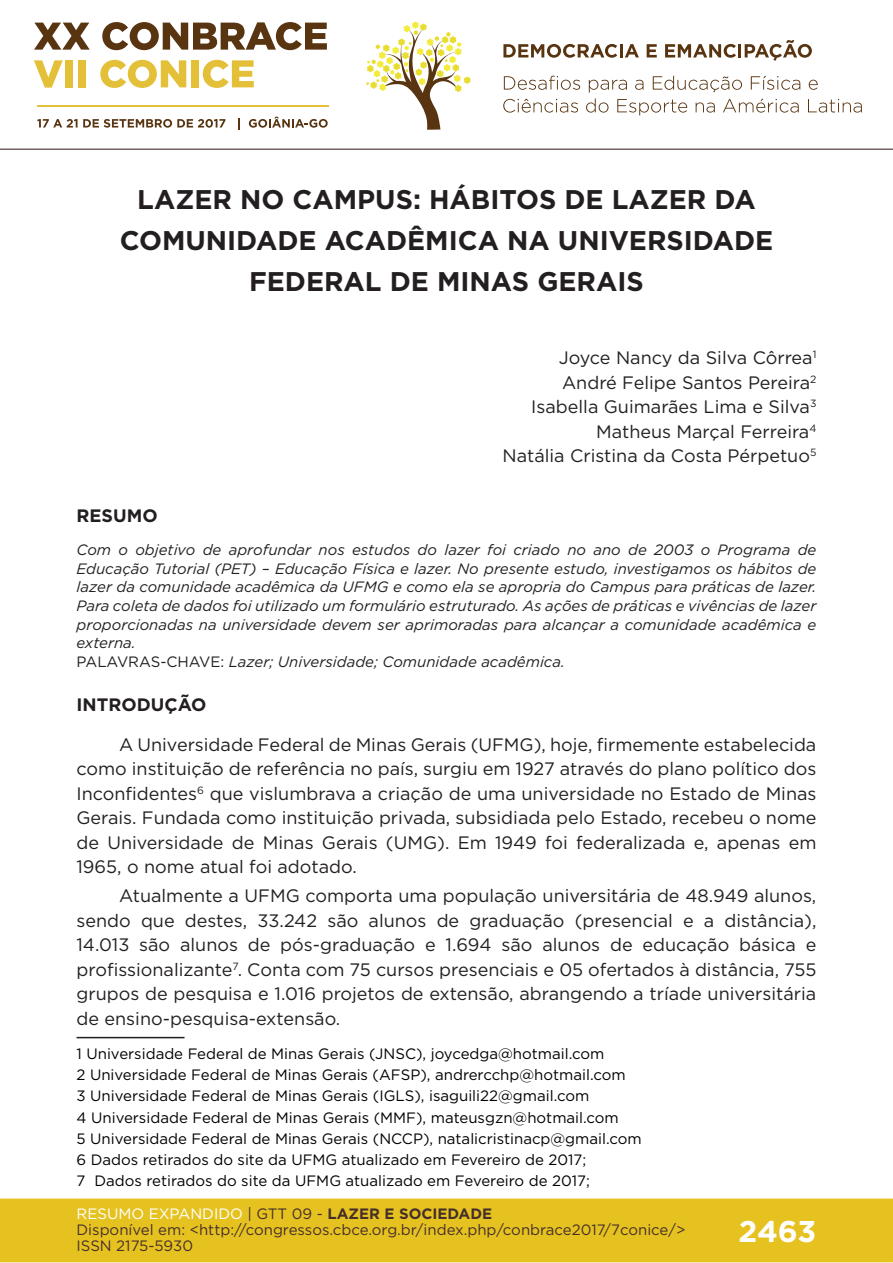
<style>
.page{position:relative;width:893px;height:1263px;background:#fff}
.page>*{position:absolute;margin:0;border:0;box-sizing:border-box;transform-origin:0 0}
.t1{font:700 30px "Gotham";color:#fff}
.t2{font:700 27px/41.1px "Gotham";color:#231f20;text-align:center}
.t3{font:18px/24.6px "Gotham";color:#231f20;text-align:justify}
.t4{font:700 18px "Gotham";color:#231f20}
.t5{font:italic 15px/18.6px "Gotham";color:#231f20}
.t6{font:15px/21.3px "Gotham";color:#000001}
.t7{font:15px/16px "Gotham";color:#462f2a}
.s1{font-style:normal}
.s2{color:#fff}
.s3{color:#442f2a}
.s4{font-weight:700;color:#442f2a}
</style>
<div class="page">
<div style="left:0;top:1198px;width:893px;height:64px;background:#e6c221;border:2px solid #e6c221"></div>
<svg style="left:34px;top:23px;width:56px;height:27px"></svg>
<svg style="left:102px;top:22px;width:225px;height:28px"></svg>
<svg style="left:34px;top:60px;width:29px;height:28px"></svg>
<div style="left:65px;top:60px;width:8px;height:27px;background:#e3c038"></div>
<div style="left:78px;top:60px;width:8px;height:27px;background:#e3c038"></div>
<svg style="left:100px;top:60px;width:86px;height:28px"></svg>
<div style="left:191px;top:60px;width:8px;height:27px;background:#e3c038"></div>
<svg style="left:203px;top:60px;width:51px;height:28px"></svg>
<svg style="left:37px;top:119px;width:188px;height:9px"></svg>
<svg style="left:238px;top:118px;width:2px;height:11px"></svg>
<svg style="left:249px;top:117px;width:79px;height:11px"></svg>
<hr style="left:37px;top:105px;width:291px;height:2px;background:#e3c038">
<svg style="left:366px;top:21px;width:105px;height:109px"></svg>
<svg style="left:503px;top:44px;width:136px;height:14px"></svg>
<svg style="left:647px;top:44px;width:10px;height:13px"></svg>
<svg style="left:665px;top:40px;width:147px;height:21px"></svg>
<svg style="left:504px;top:76px;width:76px;height:14px"></svg>
<svg style="left:809px;top:80px;width:9px;height:10px"></svg>
<svg style="left:503px;top:99px;width:75px;height:14px"></svg>
<svg style="left:586px;top:76px;width:214px;height:39px"></svg>
<svg style="left:808px;top:99px;width:54px;height:14px"></svg>
<hr style="left:0;top:149px;width:893px;height:1px;background:#442f2a">
<hr style="left:77px;top:1037px;width:108px;height:1px;background:#231f20">
<h2 class="t2" style="left:120px;top:178px;width:655px">LAZER NO CAMPUS: HÁBITOS DE LAZER DA<br>COMUNIDADE ACADÊMICA NA UNIVERSIDADE<br>FEDERAL DE MINAS GERAIS</h2>
<p class="t3" style="left:503px;top:345px;width:315px;text-align:right">Joyce Nancy da Silva Côrrea<sup>1<br></sup>André Felipe Santos Pereira<sup>2<br></sup>Isabella Guimarães Lima e Silva<sup>3<br></sup>Matheus Marçal Ferreira<sup>4<br></sup>Natália Cristina da Costa Pérpetuo<sup>5</sup></p>
<p class="t4" style="left:77px;top:503px;width:83px">RESUMO</p>
<p class="t5" style="left:77px;top:540px;width:741px">Com o objetivo de aprofundar nos estudos do lazer foi criado no ano de 2003 o Programa de Educação Tutorial (PET) – Educação Física e lazer. No presente estudo, investigamos os hábitos de lazer da comunidade acadêmica da UFMG e como ela se apropria do Campus para práticas de lazer.<br>Para coleta de dados foi utilizado um formulário estruturado. As ações de práticas e vivências de lazer proporcionadas na universidade devem ser aprimoradas para alcançar a comunidade acadêmica e externa.<br><span class="s1">PALAVRAS-CHAVE:</span> Lazer; Universidade; Comunidade acadêmica.</p>
<p class="t4" style="left:77px;top:693px;width:131px">INTRODUÇÃO</p>
<p class="t3" style="left:77px;top:732px;width:741px;text-indent:43px">A Universidade Federal de Minas Gerais (UFMG), hoje, firmemente estabelecida como instituição de referência no país, surgiu em 1927 através do plano político dos Inconfidentes<sup>6</sup> que vislumbrava a criação de uma universidade no Estado de Minas Gerais. Fundada como instituição privada, subsidiada pelo Estado, recebeu o nome de Universidade de Minas Gerais (UMG). Em 1949 foi federalizada e, apenas em 1965, o nome atual foi adotado.</p>
<p class="t3" style="left:77px;top:883px;width:741px;text-indent:43px">Atualmente a UFMG comporta uma população universitária de 48.949 alunos, sendo que destes, 33.242 são alunos de graduação (presencial e a distância), 14.013 são alunos de pós-graduação e 1.694 são alunos de educação básica e profissionalizante<sup>7</sup>. Conta com 75 cursos presenciais e 05 ofertados à distância, 755 grupos de pesquisa e 1.016 projetos de extensão, abrangendo a tríade universitária de ensino-pesquisa-extensão.</p>
<p class="t6" style="left:77px;top:1042px;width:567px">1 Universidade Federal de Minas Gerais (JNSC), joycedga@hotmail.com<br>2 Universidade Federal de Minas Gerais (AFSP), andrercchp@hotmail.com<br>3 Universidade Federal de Minas Gerais (IGLS), isaguili22@gmail.com<br>4 Universidade Federal de Minas Gerais (MMF), mateusgzn@hotmail.com<br>5 Universidade Federal de Minas Gerais (NCCP), natalicristinacp@gmail.com 6 Dados retirados do site da UFMG atualizado em Fevereiro de 2017;<br>7 Dados retirados do site da UFMG atualizado em Fevereiro de 2017;</p>
<p class="t7" style="left:77px;top:1205px;width:610px"><span class="s2">RESUMO EXPANDIDO</span> <span class="s3">| GTT 09 -</span> <span class="s4">LAZER E SOCIEDADE<br></span>Disponível em: &lt;http://congressos.cbce.org.br/index.php/conbrace2017/7conice/&gt;<br>ISSN 2175-5930</p>
<h1 class="t1" style="left:739px;top:1212px;width:79px">2463</h1>
</div>
